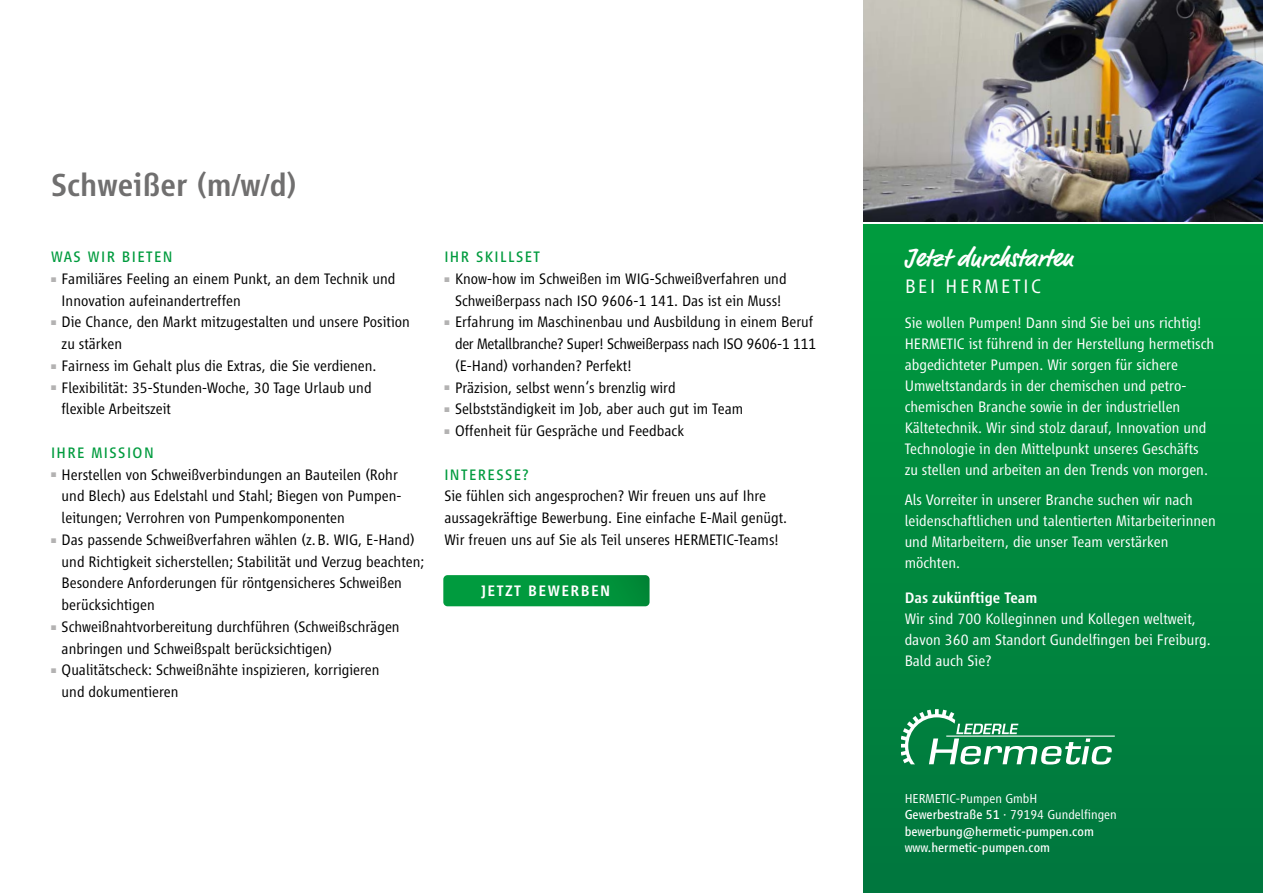
<style>
.page{position:relative;width:1263px;height:893px;background:#fff}
.page>*{position:absolute;margin:0;border:0;box-sizing:border-box;transform-origin:0 0}
.t1{font:500 33px "Vialog LT Pro";color:#706f6f}
.t2{font:700 25.5px "Market Pro";letter-spacing:.02em;color:#fff}
.t3{font:300 20.25px "Vialog LT Pro";letter-spacing:.13em;color:#fff}
.t4{font:300 15.75px/21.8px "Vialog LT Pro";color:#000}
.t5{font:300 15.75px/21px "Vialog LT Pro";color:#fff}
.t6{font:15.75px "Vialog LT Pro";letter-spacing:.09em;color:#009b3e}
.t7{font:500 15.75px "Vialog LT Pro";color:#fff}
.t8{font:500 15.75px "Vialog LT Pro";letter-spacing:.09em;color:#fff}
.t9{font:13.5px/16.5px "Vialog LT Pro";color:#fff}
.s1{color:#b3b2b2}
.s2{font-weight:300}
</style>
<div class="page">
<img style="left:863px;top:0;width:400px;height:221px">
<div style="left:863px;top:224px;width:400px;height:669px;background:#009b3e"></div>
<div style="left:863px;top:250px;width:400px;height:643px;background:linear-gradient(to bottom,#009a3e,#00763e)"></div>
<svg style="left:901px;top:709px;width:214px;height:55px;background:#369a67"></svg>
<svg style="left:443px;top:575px;width:206px;height:31px;background:#01973d"></svg>
<h1 class="t1" style="left:51px;top:166px;width:247px">Schweißer (m/w/d)</h1>
<p class="t6" style="left:51px;top:248px;width:123px">WAS WIR BIETEN</p>
<p class="t4" style="left:62px;top:268px;width:335px;text-indent:-11px"><span class="s1">■</span> Familiäres Feeling an einem Punkt, an dem Technik und<br>Innovation aufeinandertreffen</p>
<p class="t4" style="left:62px;top:311px;width:350px;text-indent:-11px"><span class="s1">■</span> Die Chance, den Markt mitzugestalten und unsere Position zu stärken</p>
<p class="t4" style="left:51px;top:355px;width:327px"><span class="s1">■</span> Fairness im Gehalt plus die Extras, die Sie verdienen.</p>
<p class="t4" style="left:62px;top:377px;width:311px;text-indent:-11px"><span class="s1">■</span> Flexibilität: 35-Stunden-Woche, 30 Tage Urlaub und flexible Arbeitszeit</p>
<p class="t6" style="left:51px;top:444px;width:104px">IHRE MISSION</p>
<p class="t4" style="left:62px;top:464px;width:340px;text-indent:-11px"><span class="s1">■</span> Herstellen von Schweißverbindungen an Bauteilen (Rohr und Blech) aus Edelstahl und Stahl; Biegen von Pumpen&shy;leitungen; Verrohren von Pumpenkomponenten</p>
<p class="t4" style="left:62px;top:529px;width:364px;text-indent:-11px"><span class="s1">■</span> Das passende Schweißverfahren wählen (z.B. WIG, E-Hand) und Richtigkeit sicherstellen; Stabilität und Verzug beachten; Besondere Anforderungen für röntgensicheres Schweißen berücksichtigen</p>
<p class="t4" style="left:62px;top:616px;width:339px;text-indent:-11px"><span class="s1">■</span> Schweißnahtvorbereitung durchführen (Schweißschrägen anbringen und Schweißspalt berücksichtigen)</p>
<p class="t4" style="left:62px;top:659px;width:319px;text-indent:-11px"><span class="s1">■</span> Qualitätscheck: Schweißnähte inspizieren, korrigieren und dokumentieren</p>
<p class="t6" style="left:444px;top:248px;width:97px">IHR SKILLSET</p>
<p class="t4" style="left:444px;top:268px;width:344px;text-align:center"><span class="s1">■</span> Know-how im Schweißen im WIG-Schweißverfahren und<br>Schweißerpass nach ISO 9606-1 141. Das ist ein Muss!</p>
<p class="t4" style="left:455px;top:311px;width:363px;text-indent:-11px"><span class="s1">■</span> Erfahrung im Maschinenbau und Ausbildung in einem Beruf der Metallbranche? Super! Schweißerpass nach ISO 9606-1 111 (E-Hand) vorhanden? Perfekt!</p>
<p class="t4" style="left:444px;top:377px;width:233px"><span class="s1">■</span> Präzision, selbst wenn‘s brenzlig wird</p>
<p class="t4" style="left:444px;top:398px;width:300px"><span class="s1">■</span> Selbstständigkeit im Job, aber auch gut im Team</p>
<p class="t4" style="left:444px;top:420px;width:241px"><span class="s1">■</span> Offenheit für Gespräche und Feedback</p>
<p class="t6" style="left:444px;top:466px;width:86px">INTERESSE?</p>
<p class="t4" style="left:444px;top:485px;width:344px">Sie fühlen sich angesprochen? Wir freuen uns auf Ihre aussagekräftige Bewerbung. Eine einfache E-Mail genügt.<br>Wir freuen uns auf Sie als Teil unseres HERMETIC-Teams!</p>
<p class="t8" style="left:481px;top:582px;width:131px">JETZT BEWERBEN</p>
<h2 class="t2" style="left:905px;top:240px;width:170px">Jetzt durchstarten</h2>
<p class="t3" style="left:905px;top:275px;width:138px">BEI HERMETIC</p>
<p class="t5" style="left:905px;top:312px;width:311px">Sie wollen Pumpen! Dann sind Sie bei uns richtig!<br>HERMETIC ist führend in der Herstellung hermetisch abgedichteter Pumpen. Wir sorgen für sichere Umweltstandards in der chemischen und petro&shy;chemischen Branche sowie in der industriellen Kältetechnik. Wir sind stolz darauf, Innovation und Technologie in den Mittelpunkt unseres Geschäfts zu stellen und arbeiten an den Trends von morgen.</p>
<p class="t5" style="left:905px;top:489px;width:313px">Als Vorreiter in unserer Branche suchen wir nach leidenschaftlichen und talentierten Mitarbeiterinnen und Mitarbeitern, die unser Team verstärken möchten.</p>
<p class="t7" style="left:905px;top:589px;width:134px">Das zukünftige Team</p>
<p class="t5" style="left:905px;top:609px;width:308px">Wir sind 700 Kolleginnen und Kollegen weltweit, davon 360 am Standort Gundelfingen bei Freiburg.<br>Bald auch Sie?</p>
<p class="t9" style="left:905px;top:790px;width:214px"><span class="s2">HERMETIC-Pumpen GmbH<br></span>Gewerbestraße 51 <span class="s2">· 79194 Gundelfingen </span>bewerbung@hermetic-pumpen.com www.hermetic-pumpen.com</p>
</div>
